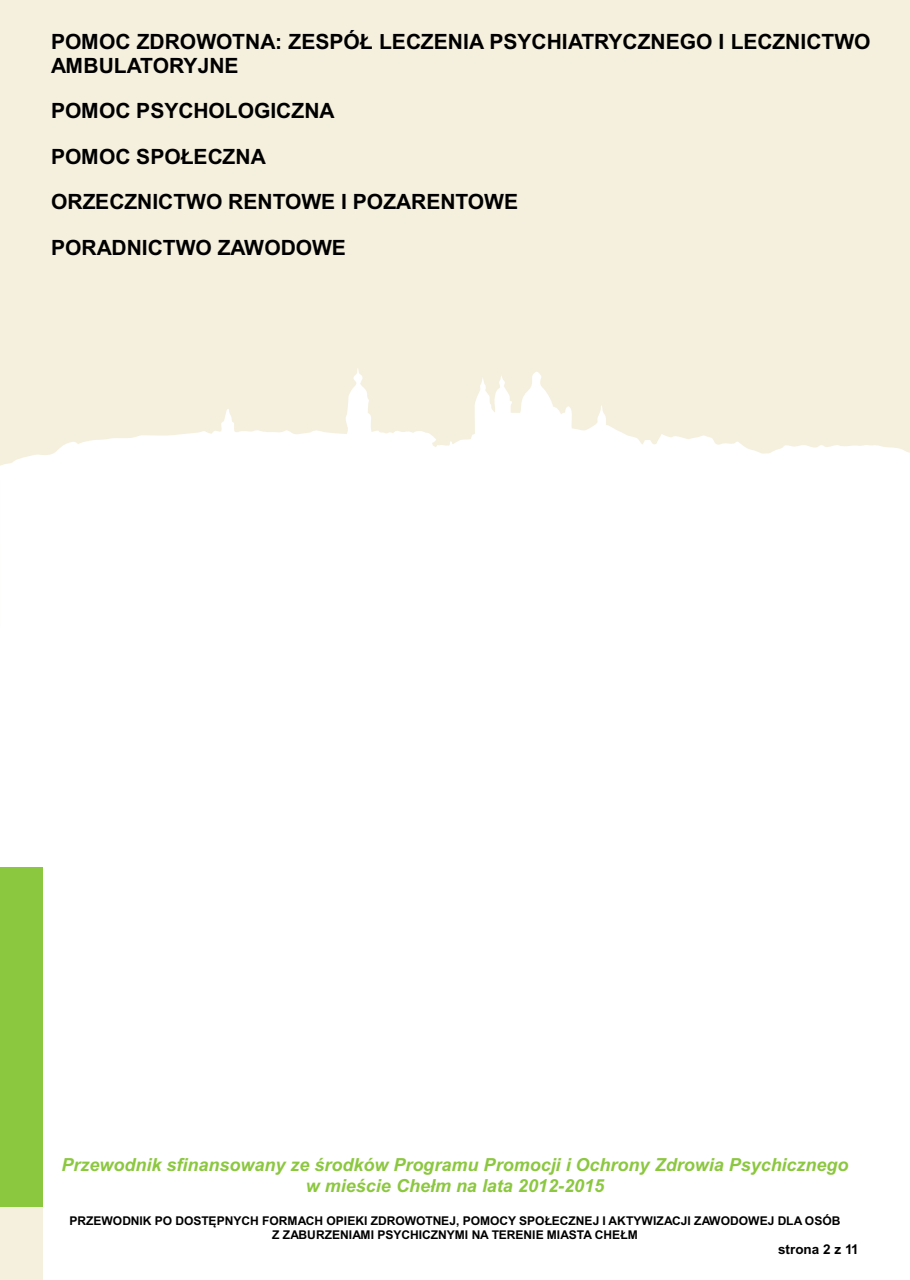
<style>
.page{position:relative;width:910px;height:1280px;background:#fff}
.page>*{position:absolute;margin:0;border:0;box-sizing:border-box;transform-origin:0 0}
.t1{font:700 21px/45.5px "Arial";color:#000}
.t2{font:italic 700 18px/20.7px "Arial";color:#8cc740;text-align:center}
.t3{font:700 13.5px "Arial";color:#000}
.t4{font:700 12px/13.8px "Arial";color:#000;text-align:center}
</style>
<div class="page">
<svg style="left:0;top:0;width:910px;height:466px;background:#f5f1e0"></svg>
<div style="left:0;top:867px;width:43px;height:341px;background:#8cc740"></div>
<div style="left:0;top:1208px;width:43px;height:72px;background:#f5f0de"></div>
<p class="t1" style="left:51px;top:31px;width:821px;line-height:24.2px">POMOC ZDROWOTNA: ZESPÓŁ LECZENIA PSYCHIATRYCZNEGO I LECZNICTWO<br>AMBULATORYJNE</p>
<p class="t1" style="left:51px;top:90px;width:469px">POMOC PSYCHOLOGICZNA<br>POMOC SPOŁECZNA<br>ORZECZNICTWO RENTOWE I POZARENTOWE<br>PORADNICTWO ZAWODOWE</p>
<p class="t2" style="left:61px;top:1156px;width:789px">Przewodnik sfinansowany ze środków Programu Promocji i Ochrony Zdrowia Psychicznego w mieście Chełm na lata 2012-2015</p>
<p class="t4" style="left:69px;top:1215px;width:772px">PRZEWODNIK PO DOSTĘPNYCH FORMACH OPIEKI ZDROWOTNEJ, POMOCY SPOŁECZNEJ I AKTYWIZACJI ZAWODOWEJ DLA OSÓB<br>Z ZABURZENIAMI PSYCHICZNYMI NA TERENIE MIASTA CHEŁM</p>
<p class="t3" style="left:778px;top:1244px;width:82px">strona 2 z 11</p>
</div>
